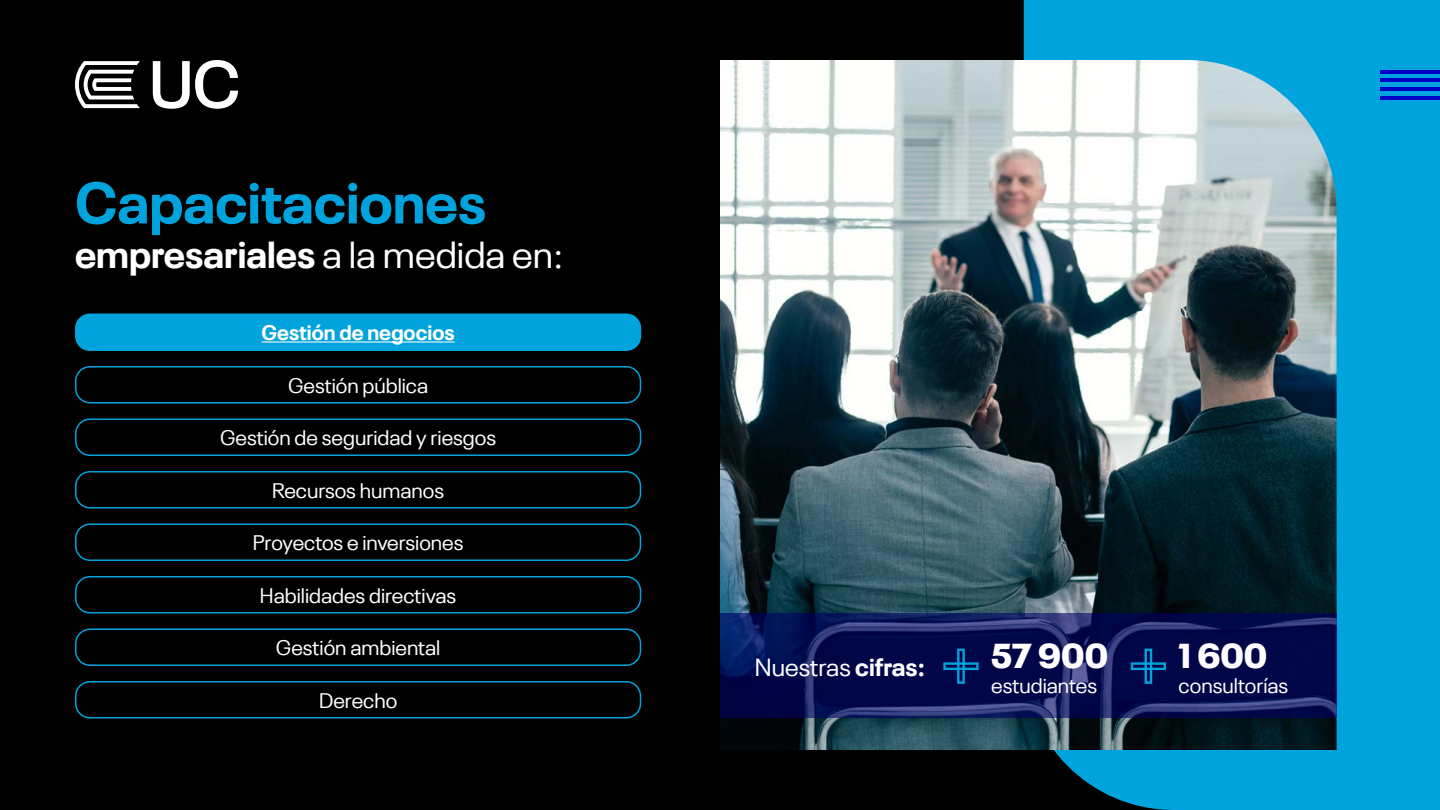
<style>
.page{position:relative;width:1440px;height:810px;background:#000}
.page>*{position:absolute;margin:0;border:0;box-sizing:border-box;transform-origin:0 0}
.t1{font:700 57.75px "Neue Plak";color:#00a3db}
.t2{font:700 37.5px "Neue Plak";color:#fff}
.t3{font:900 34.5px "Neue Plak";color:#fff}
.t4{font:24.75px "Neue Plak";color:#fff}
.t5{font:21px "Neue Plak";color:#fff}
.t6{font:700 21px "Neue Plak";color:#fff}
.s1{font-weight:400}
.s2{font-weight:700}
</style>
<div class="page">
<div style="left:1024px;top:0;width:416px;height:810px;background:#00a3db"></div>
<img style="left:720px;top:60px;width:617px;height:690px">
<svg style="left:720px;top:614px;width:617px;height:104px;background:#0b1254"></svg>
<svg style="left:943px;top:649px;width:36px;height:35px"></svg>
<svg style="left:1131px;top:649px;width:35px;height:35px"></svg>
<svg style="left:75px;top:61px;width:65px;height:47px"></svg>
<svg style="left:153px;top:60px;width:85px;height:49px"></svg>
<hr style="left:1380px;top:70px;width:60px;height:4px;background:#0202c6">
<hr style="left:1380px;top:78px;width:60px;height:4px;background:#0202c6">
<hr style="left:1380px;top:87px;width:60px;height:4px;background:#0202c6">
<hr style="left:1380px;top:96px;width:60px;height:3px;background:#0202c6">
<div style="left:75px;top:681px;width:566px;height:37px;border:2px solid #00a3db;border-radius:14px"></div>
<div style="left:75px;top:628px;width:566px;height:38px;border:2px solid #00a3db;border-radius:14px"></div>
<div style="left:75px;top:576px;width:566px;height:38px;border:2px solid #00a3db;border-radius:14px"></div>
<div style="left:75px;top:524px;width:566px;height:37px;border:2px solid #00a3db;border-radius:14px"></div>
<div style="left:75px;top:418px;width:566px;height:38px;border:2px solid #00a3db;border-radius:14px"></div>
<div style="left:75px;top:471px;width:566px;height:37px;border:2px solid #00a3db;border-radius:14px"></div>
<div style="left:75px;top:366px;width:566px;height:38px;border:2px solid #00a3db;border-radius:14px"></div>
<div style="left:75px;top:314px;width:566px;height:37px;background:#00a3db;border-radius:15px"></div>
<hr style="left:262px;top:341px;width:193px;height:2px;background:#fff">
<h1 class="t1" style="left:75px;top:157px;width:413px">Capacitaciones</h1>
<h2 class="t2" style="left:75px;top:225px;width:490px">empresariales <span class="s1">a la medida en:</span></h2>
<p class="t6" style="left:262px;top:316px;width:195px">Gestión de negocios</p>
<p class="t5" style="left:288px;top:369px;width:142px">Gestión pública</p>
<p class="t5" style="left:220px;top:422px;width:277px">Gestión de seguridad y riesgos</p>
<p class="t5" style="left:272px;top:474px;width:174px">Recursos humanos</p>
<p class="t5" style="left:253px;top:527px;width:212px">Proyectos e inversiones</p>
<p class="t5" style="left:260px;top:579px;width:198px">Habilidades directivas</p>
<p class="t5" style="left:276px;top:632px;width:166px">Gestión ambiental</p>
<p class="t5" style="left:319px;top:684px;width:80px">Derecho</p>
<p class="t4" style="left:755px;top:648px;width:172px">Nuestras <span class="s2">cifras:</span></p>
<h3 class="t3" style="left:991px;top:628px;width:118px">57 900</h3>
<p class="t5" style="left:991px;top:670px;width:107px">estudiantes</p>
<h3 class="t3" style="left:1179px;top:628px;width:90px">1 600</h3>
<p class="t5" style="left:1179px;top:670px;width:111px">consultorías</p>
</div>
